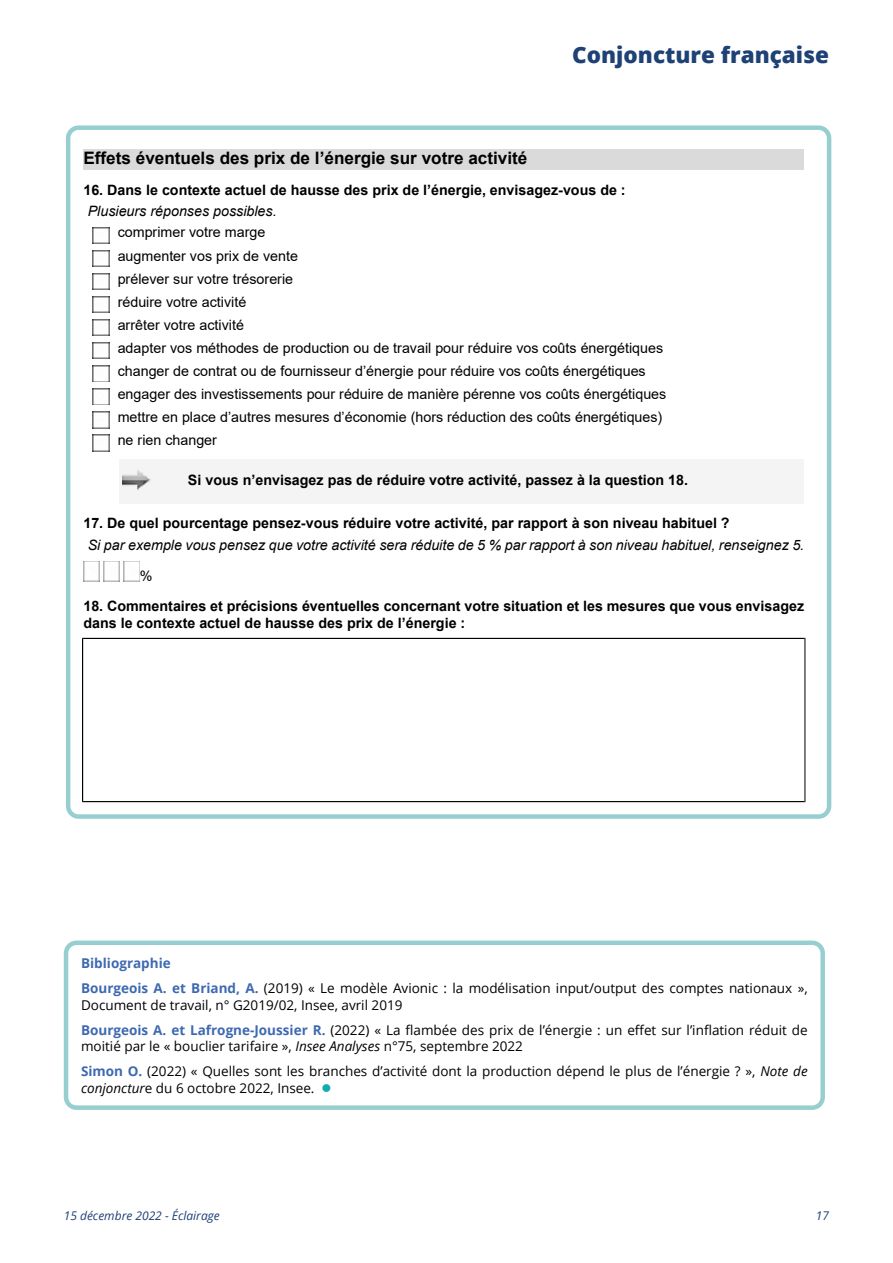
<style>
.page{position:relative;width:893px;height:1263px;background:#fff}
.page>*{position:absolute;margin:0;border:0;box-sizing:border-box;transform-origin:0 0}
.t1{font:800 22.5px "Open Sans";color:#1e4176}
.t2{font:700 17.1px "Arial";color:#000}
.t3{font:14.25px/23.1px "Arial";color:#000}
.t4{font:700 14.25px/17.1px "Arial";color:#000}
.t5{font:italic 14.25px "Arial";color:#000}
.t6{font:13.5px/25px "Open Sans";color:#000}
.t7{font:italic 12px "Open Sans";color:#1e4176}
.s1{font-weight:700;color:#3e69b1}
.s2{font-style:italic}
.s3{color:#0dadab}
</style>
<div class="page">
<div style="left:83px;top:149px;width:721px;height:20px;background:#dadada"></div>
<img style="left:93px;top:227px;width:16px;height:16px">
<img style="left:93px;top:250px;width:16px;height:16px">
<img style="left:93px;top:273px;width:16px;height:17px">
<img style="left:93px;top:296px;width:16px;height:17px">
<img style="left:93px;top:319px;width:16px;height:17px">
<img style="left:93px;top:343px;width:16px;height:16px">
<img style="left:93px;top:366px;width:16px;height:16px">
<img style="left:93px;top:389px;width:16px;height:16px">
<img style="left:93px;top:412px;width:16px;height:16px">
<img style="left:93px;top:435px;width:16px;height:16px">
<div style="left:119px;top:459px;width:685px;height:44px;background:#f4f4f4"></div>
<img style="left:122px;top:470px;width:28px;height:20px">
<img style="left:83px;top:561px;width:17px;height:20px">
<img style="left:104px;top:561px;width:16px;height:20px">
<img style="left:124px;top:561px;width:16px;height:20px">
<svg style="left:82px;top:638px;width:724px;height:164px"></svg>
<div style="left:66px;top:125px;width:765px;height:694px;border:4px solid #97cfd1;border-radius:11px"></div>
<div style="left:64px;top:940px;width:761px;height:170px;border:4px solid #97cfd1;border-radius:11px"></div>
<h1 class="t1" style="left:572px;top:38px;width:258px">Conjoncture française</h1>
<p class="t2" style="left:83px;top:146px;width:445px">Effets éventuels des prix de l’énergie sur votre activité</p>
<p class="t4" style="left:83px;top:181px;width:544px">16. Dans le contexte actuel de hausse des prix de l’énergie, envisagez-vous de :</p>
<p class="t5" style="left:88px;top:202px;width:190px">Plusieurs réponses possibles.</p>
<p class="t3" style="left:118px;top:221px;width:550px">comprimer votre marge<br>augmenter vos prix de vente<br>prélever sur votre trésorerie<br>réduire votre activité<br>arrêter votre activité<br>adapter vos méthodes de production ou de travail pour réduire vos coûts énergétiques changer de contrat ou de fournisseur d’énergie pour réduire vos coûts énergétiques engager des investissements pour réduire de manière pérenne vos coûts énergétiques mettre en place d’autres mesures d’économie (hors réduction des coûts énergétiques) ne rien changer</p>
<p class="t4" style="left:188px;top:471px;width:502px">Si vous n’envisagez pas de réduire votre activité, passez à la question 18.</p>
<p class="t4" style="left:83px;top:515px;width:648px">17. De quel pourcentage pensez-vous réduire votre activité, par rapport à son niveau habituel ?</p>
<p class="t5" style="left:88px;top:536px;width:718px">Si par exemple vous pensez que votre activité sera réduite de 5 % par rapport à son niveau habituel, renseignez 5.</p>
<p class="t3" style="left:140px;top:565px;width:14px">%</p>
<p class="t4" style="left:83px;top:598px;width:722px">18. Commentaires et précisions éventuelles concernant votre situation et les mesures que vous envisagez dans le contexte actuel de hausse des prix de l’énergie :</p>
<p class="t6" style="left:81px;top:950px;width:728px"><span class="s1">Bibliographie<br>Bourgeois A. et Briand, A.</span> (2019) « Le modèle Avionic : la modélisation input/output des comptes nationaux »,</p>
<p class="t6" style="left:81px;top:992px;width:728px">Document de travail, n° G2019/02, Insee, avril 2019<br><span class="s1">Bourgeois A. et Lafrogne-Joussier R.</span> (2022) « La flambée des prix de l’énergie : un effet sur l’inflation réduit de</p>
<p class="t6" style="left:81px;top:1033px;width:728px">moitié par le « bouclier tarifaire », <span class="s2">Insee Analyses</span> n°75, septembre 2022<br><span class="s1">Simon O.</span> (2022) « Quelles sont les branches d’activité dont la production dépend le plus de l’énergie ? », <span class="s2">Note de</span></p>
<p class="t6" style="left:81px;top:1075px;width:252px"><span class="s2">conjonctur</span>e du 6 octobre 2022, Insee. <span class="s3">●</span></p>
<p class="t7" style="left:64px;top:1207px;width:157px">15 décembre 2022 - Éclairage</p>
<p class="t7" style="left:816px;top:1207px;width:15px">17</p>
</div>
